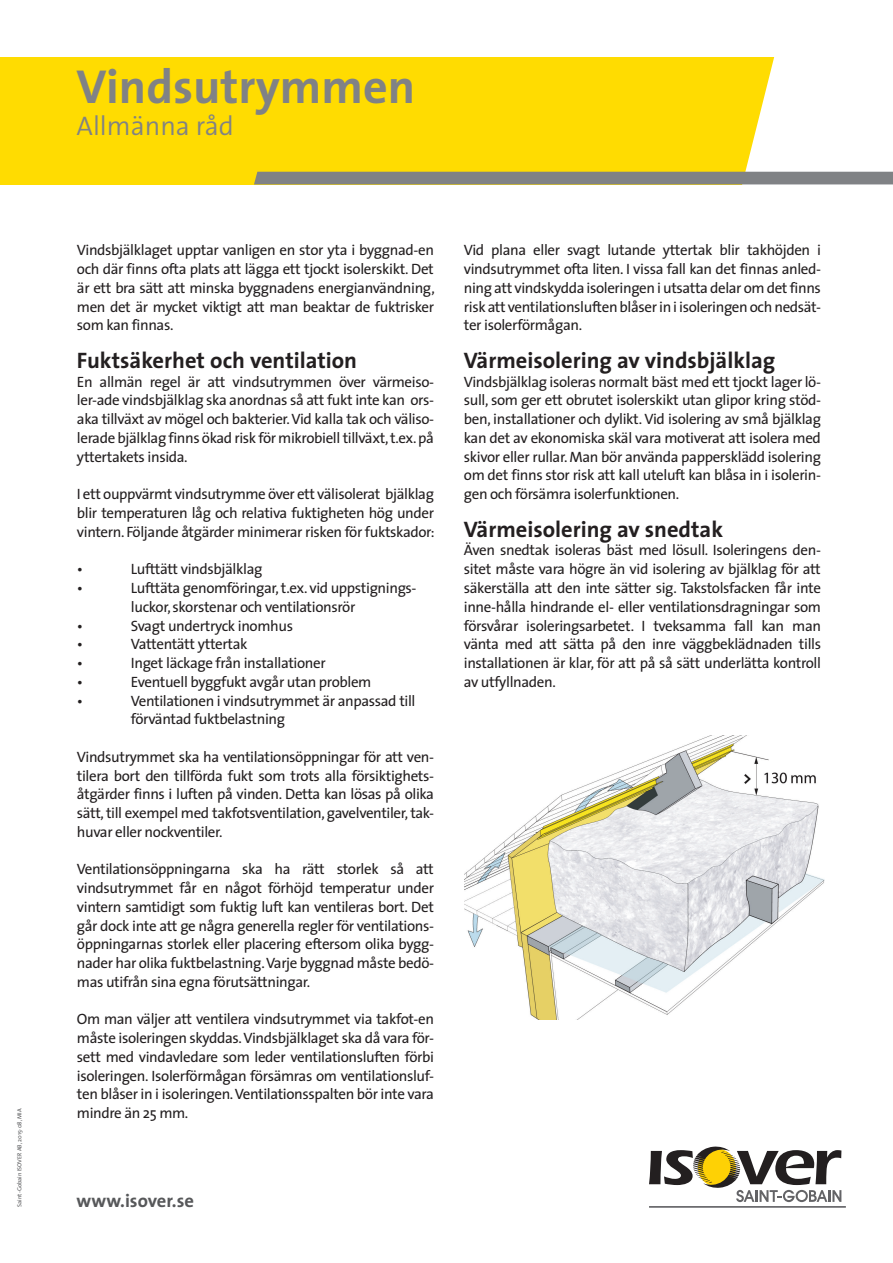
<style>
.page{position:relative;width:893px;height:1263px;background:#fff}
.page>*{position:absolute;margin:0;border:0;box-sizing:border-box;transform-origin:0 0}
.t1{font:700 48px "The Sans";color:#808285}
.t2{font:300 27px "The Sans";color:#808285}
.t3{font:700 22.5px "The Sans";color:#231f20}
.t4{font:700 18.6px "The Sans";color:#57585a}
.t5{font:15px/18.8px "The Sans";letter-spacing:-.025em;color:#231f20;text-align:justify}
.t6{font:6px "The Sans";color:#57585a}
</style>
<div class="page">
<div style="left:0;top:57px;width:893px;height:127px;background:#ffdc01"></div>
<svg style="left:254px;top:57px;width:639px;height:128px"></svg>
<hr style="left:649px;top:1206px;width:197px;height:2px;background:#636366">
<svg style="left:649px;top:1146px;width:192px;height:56px"></svg>
<img style="left:464px;top:736px;width:361px;height:283px">
<p class="t6" style="left:15px;top:1206px;width:100px;rotate:-90deg">Saint-Gobain ISOVER AB, 2015-08, MIA</p>
<h1 class="t1" style="left:77px;top:46px;width:340px">Vindsutrymmen</h1>
<h2 class="t2" style="left:77px;top:104px;width:159px">Allmänna råd</h2>
<p class="t5" style="left:77px;top:241px;width:359px">Vindsbjälklaget upptar vanligen en stor yta i byggnad-en och där finns ofta plats att lägga ett tjockt isolerskikt. Det är ett bra sätt att minska byggnadens energianvändning, men det är mycket viktigt att man beaktar de fuktrisker som kan finnas.</p>
<h3 class="t3" style="left:77px;top:341px;width:282px">Fuktsäkerhet och ventilation</h3>
<p class="t5" style="left:77px;top:372px;width:359px">En allmän regel är att vindsutrymmen över värmeiso&shy;ler-ade vindsbjälklag ska anordnas så att fukt inte kan ors&shy;aka tillväxt av mögel och bakterier. Vid kalla tak och väliso&shy;lerade bjälklag finns ökad risk för mikrobiell tillväxt, t.ex. på yttertakets insida.</p>
<p class="t5" style="left:77px;top:484px;width:359px">I ett ouppvärmt vindsutrymme över ett välisolerat bjälklag blir temperaturen låg och relativa fuktigheten hög under vintern. Följande åtgärder minimerar risken för fuktskador:</p>
<p class="t5" style="left:77px;top:559px;width:8px">•</p>
<p class="t5" style="left:131px;top:559px;width:133px">Lufttätt vindsbjälklag</p>
<p class="t5" style="left:77px;top:578px;width:8px">•</p>
<p class="t5" style="left:131px;top:578px;width:287px">Lufttäta genomföringar, t.ex. vid uppstignings&shy;luckor, skorstenar och ventilationsrör</p>
<p class="t5" style="left:77px;top:616px;width:8px">•</p>
<p class="t5" style="left:131px;top:616px;width:164px">Svagt undertryck inomhus</p>
<p class="t5" style="left:77px;top:634px;width:8px">•</p>
<p class="t5" style="left:131px;top:634px;width:118px">Vattentätt yttertak</p>
<p class="t5" style="left:77px;top:653px;width:8px">•</p>
<p class="t5" style="left:131px;top:653px;width:196px">Inget läckage från installationer</p>
<p class="t5" style="left:77px;top:672px;width:8px">•</p>
<p class="t5" style="left:131px;top:672px;width:242px">Eventuell byggfukt avgår utan problem</p>
<p class="t5" style="left:77px;top:691px;width:8px">•</p>
<p class="t5" style="left:131px;top:691px;width:286px">Ventilationen i vindsutrymmet är anpassad till förväntad fuktbelastning</p>
<p class="t5" style="left:77px;top:747px;width:359px">Vindsutrymmet ska ha ventilationsöppningar för att ven&shy;tilera bort den tillförda fukt som trots alla försiktighets&shy;åtgärder finns i luften på vinden. Detta kan lösas på olika sätt, till exempel med takfotsventilation, gavelventiler, tak&shy;huvar eller nockventiler.</p>
<p class="t5" style="left:77px;top:859px;width:359px">Ventilationsöppningarna ska ha rätt storlek så att vindsutrymmet får en något förhöjd temperatur under vintern samtidigt som fuktig luft kan ventileras bort. Det går dock inte att ge några generella regler för ventilations&shy;öppningarnas storlek eller placering eftersom olika bygg&shy;nader har olika fuktbelastning. Varje byggnad måste bedö&shy;mas utifrån sina egna förutsättningar.</p>
<p class="t5" style="left:77px;top:1009px;width:359px">Om man väljer att ventilera vindsutrymmet via takfot-en måste isoleringen skyddas. Vindsbjälklaget ska då vara för&shy;sett med vindavledare som leder ventilationsluften förbi isoleringen. Isolerförmågan försämras om ventilationsluf&shy;ten blåser in i isoleringen. Ventilationsspalten bör inte vara mindre än 25 mm.</p>
<p class="t4" style="left:77px;top:1185px;width:119px">www.isover.se</p>
<p class="t5" style="left:464px;top:241px;width:359px">Vid plana eller svagt lutande yttertak blir takhöjden i vindsutrymmet ofta liten. I vissa fall kan det finnas anled&shy;ning att vindskydda isoleringen i utsatta delar om det finns risk att ventilationsluften blåser in i isoleringen och nedsät&shy;ter isolerförmågan.</p>
<h3 class="t3" style="left:464px;top:341px;width:313px">Värmeisolering av vindsbjälklag</h3>
<p class="t5" style="left:464px;top:372px;width:359px">Vindsbjälklag isoleras normalt bäst med ett tjockt lager lö&shy;sull, som ger ett obrutet isolerskikt utan glipor kring stöd&shy;ben, installationer och dylikt. Vid isolering av små bjälklag kan det av ekonomiska skäl vara motiverat att isolera med skivor eller rullar. Man bör använda pappersklädd isolering om det finns stor risk att kall uteluft kan blåsa in i isolerin&shy;gen och försämra isolerfunktionen.</p>
<h3 class="t3" style="left:464px;top:510px;width:261px">Värmeisolering av snedtak</h3>
<p class="t5" style="left:464px;top:541px;width:359px">Även snedtak isoleras bäst med lösull. Isoleringens den&shy;sitet måste vara högre än vid isolering av bjälklag för att säkerställa att den inte sätter sig. Takstolsfacken får inte inne-hålla hindrande el- eller ventilationsdragningar som försvårar isoleringsarbetet. I tveksamma fall kan man vänta med att sätta på den inre väggbeklädnaden tills installationen är klar, för att på så sätt underlätta kontroll av utfyllnaden.</p>
</div>
